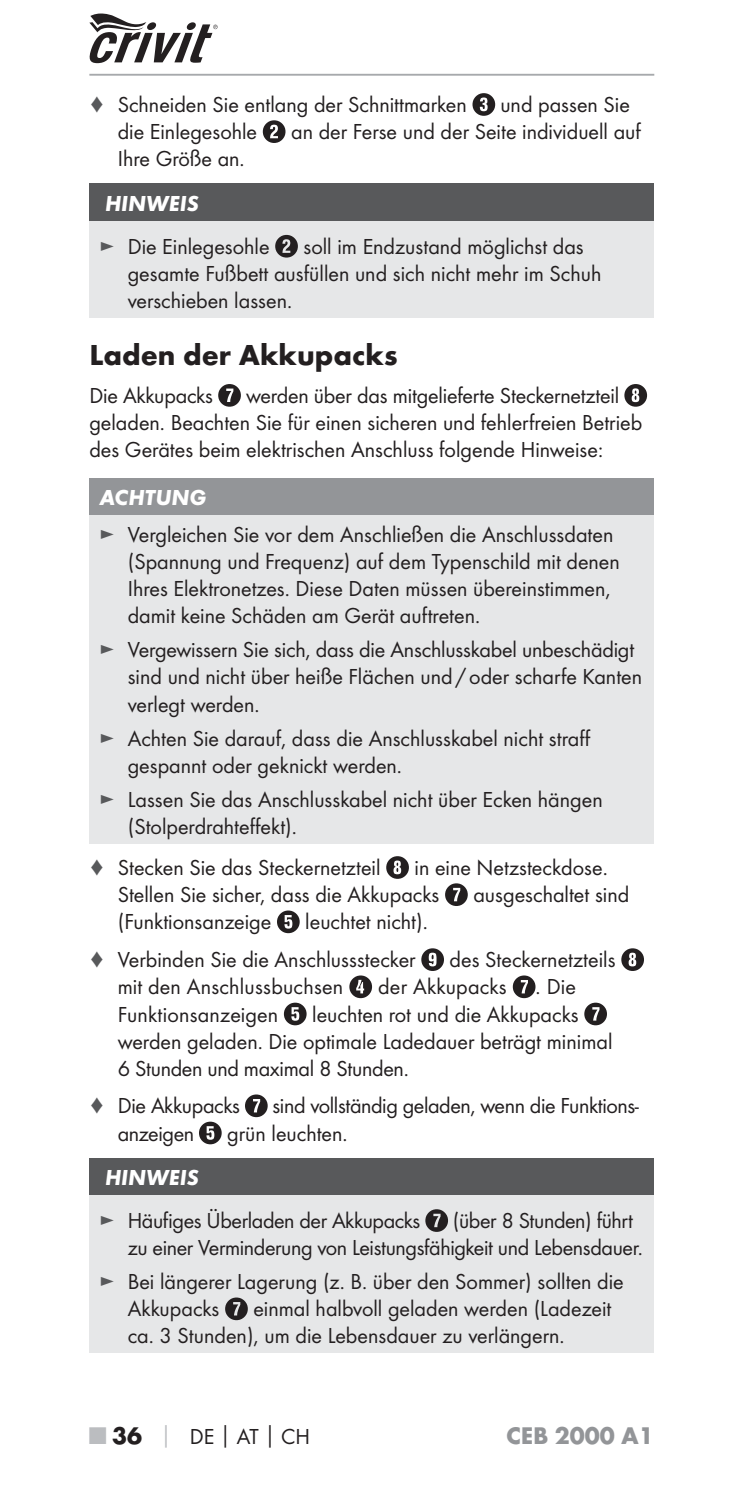
<style>
.page{position:relative;width:743px;height:1489px;background:#fff}
.page>*{position:absolute;margin:0;border:0;box-sizing:border-box;transform-origin:0 0}
.t1{font:700 30px "Futura";color:#231f20}
.t2{font:700 25px "Futura";color:#939598}
.t3{font:22.5px/27px "Futura Boo";color:#231f20}
.t4{font:22.5px/27px "Futura Boo";letter-spacing:-.02em;color:#231f20}
.t5{font:italic 700 22.5px "Futura";color:#fff}
.s1{color:#58595b}
.s2{font-family:"Futura";font-weight:700;font-size:25px;color:#bbbdc0}
.s3{font-family:"Futura";font-weight:700;font-size:25px}
.s4{font-family:"Futura";font-weight:700;color:#bbbdc0}
.s5{font-family:"Futura";font-weight:700}
</style>
<div class="page">
<hr style="left:89px;top:74px;width:565px;height:2px;background:#a7a9ac">
<svg style="left:89px;top:14px;width:129px;height:49px"></svg>
<svg style="left:472px;top:93px;width:23px;height:23px"></svg>
<svg style="left:263px;top:120px;width:22px;height:23px"></svg>
<div style="left:89px;top:183px;width:565px;height:38px;background:#58595b"></div>
<div style="left:89px;top:221px;width:565px;height:97px;background:#e6e7e8"></div>
<svg style="left:275px;top:235px;width:23px;height:22px"></svg>
<svg style="left:218px;top:384px;width:23px;height:22px"></svg>
<svg style="left:624px;top:384px;width:23px;height:22px"></svg>
<div style="left:89px;top:477px;width:564px;height:38px;background:#939598"></div>
<div style="left:89px;top:515px;width:564px;height:328px;background:#e6e7e8"></div>
<svg style="left:386px;top:856px;width:23px;height:22px"></svg>
<svg style="left:445px;top:883px;width:23px;height:22px"></svg>
<svg style="left:277px;top:910px;width:23px;height:23px"></svg>
<svg style="left:421px;top:948px;width:23px;height:22px"></svg>
<svg style="left:621px;top:948px;width:23px;height:22px"></svg>
<svg style="left:349px;top:975px;width:23px;height:23px"></svg>
<svg style="left:513px;top:975px;width:22px;height:23px"></svg>
<svg style="left:284px;top:1002px;width:23px;height:23px"></svg>
<svg style="left:584px;top:1002px;width:23px;height:23px"></svg>
<svg style="left:245px;top:1094px;width:23px;height:23px"></svg>
<svg style="left:199px;top:1121px;width:23px;height:23px"></svg>
<div style="left:89px;top:1157px;width:565px;height:38px;background:#58595b"></div>
<div style="left:89px;top:1195px;width:565px;height:158px;background:#e6e7e8"></div>
<svg style="left:425px;top:1209px;width:23px;height:22px"></svg>
<svg style="left:225px;top:1297px;width:23px;height:22px"></svg>
<p class="t3" style="left:89px;top:92px;width:379px"><span class="s1">♦</span> Schneiden Sie entlang der Schnittmarken</p>
<p class="t3" style="left:500px;top:92px;width:131px">und passen Sie</p>
<p class="t3" style="left:118px;top:119px;width:141px">die Einlegesohle</p>
<p class="t3" style="left:291px;top:119px;width:351px">an der Ferse und der Seite individuell auf</p>
<p class="t3" style="left:118px;top:146px;width:128px">Ihre Größe an.</p>
<p class="t5" style="left:105px;top:196px;width:95px">HINWEIS</p>
<p class="t3" style="left:99px;top:234px;width:172px"><span class="s1">►</span> Die Einlegesohle</p>
<p class="t3" style="left:128px;top:234px;width:475px;text-indent:176px">soll im Endzustand möglichst das gesamte Fußbett ausfüllen und sich nicht mehr im Schuh verschieben lassen.</p>
<h1 class="t1" style="left:89px;top:343px;width:310px">Laden der Akkupacks</h1>
<p class="t3" style="left:89px;top:383px;width:125px">Die Akkupacks</p>
<p class="t3" style="left:89px;top:383px;width:554px;text-indent:157px">werden über das mitgelieferte Steckernetzteil geladen. Beachten Sie für einen sicheren und fehlerfreien Betrieb des Gerätes beim elektrischen Anschluss folgende Hinweise:</p>
<p class="t5" style="left:99px;top:490px;width:109px">ACHTUNG</p>
<p class="t3" style="left:128px;top:522px;width:494px;text-indent:-28px"><span class="s1">►</span> Vergleichen Sie vor dem Anschließen die Anschlussdaten (Spannung und Frequenz) auf dem Typenschild mit denen Ihres Elektronetzes. Diese Daten müssen übereinstimmen, damit keine Schäden am Gerät auftreten.</p>
<p class="t3" style="left:128px;top:637px;width:516px;text-indent:-28px"><span class="s1">►</span> Vergewissern Sie sich, dass die Anschlusskabel unbeschädigt sind und nicht über heiße Flächen und / oder scharfe Kanten verlegt werden.</p>
<p class="t3" style="left:128px;top:725px;width:464px;text-indent:-28px"><span class="s1">►</span> Achten Sie darauf, dass die Anschlusskabel nicht straff gespannt oder geknickt werden.</p>
<p class="t3" style="left:128px;top:786px;width:476px;text-indent:-28px"><span class="s1">►</span> Lassen Sie das Anschlusskabel nicht über Ecken hängen (Stolperdrahteffekt).</p>
<p class="t3" style="left:89px;top:855px;width:293px"><span class="s1">♦</span> Stecken Sie das Steckernetzteil</p>
<p class="t3" style="left:118px;top:855px;width:491px;text-indent:297px">in eine Netzsteckdose.<br>Stellen Sie sicher, dass die Akkupacks</p>
<p class="t3" style="left:473px;top:882px;width:157px">ausgeschaltet sind</p>
<p class="t3" style="left:89px;top:904px;width:340px;line-height:37.8px;text-indent:216px">leuchtet nicht). <span class="s1">♦</span> Verbinden Sie die Anschlussstecker</p>
<p class="t3" style="left:118px;top:909px;width:155px">(Funktionsanzeige</p>
<p class="t3" style="left:450px;top:947px;width:167px">des Steckernetzteils</p>
<p class="t3" style="left:118px;top:974px;width:227px">mit den Anschlussbuchsen</p>
<p class="t3" style="left:378px;top:974px;width:130px">der Akkupacks</p>
<p class="t3" style="left:535px;top:974px;width:42px">. Die</p>
<p class="t3" style="left:118px;top:1001px;width:162px">Funktionsanzeigen</p>
<p class="t3" style="left:118px;top:1001px;width:496px;text-indent:194px">leuchten rot und die Akkupacks werden geladen. Die optimale Ladedauer beträgt minimal<br>6 Stunden und maximal 8 Stunden.</p>
<p class="t3" style="left:89px;top:1093px;width:152px"><span class="s1">♦</span> Die Akkupacks</p>
<p class="t4" style="left:272px;top:1093px;width:368px">sind vollständig geladen, wenn die Funktions-</p>
<p class="t4" style="left:118px;top:1120px;width:78px">anzeigen</p>
<p class="t3" style="left:227px;top:1120px;width:122px">grün leuchten.</p>
<p class="t5" style="left:105px;top:1170px;width:95px">HINWEIS</p>
<p class="t4" style="left:99px;top:1208px;width:323px"><span class="s1">►</span> Häufiges Überladen der Akkupacks</p>
<p class="t4" style="left:128px;top:1208px;width:517px;text-indent:325px">(über 8 Stunden) führt zu einer Verminderung von Leistungsfähigkeit und Lebensdauer.</p>
<p class="t3" style="left:128px;top:1269px;width:497px;text-indent:-28px"><span class="s1">►</span> Bei längerer Lagerung (z. B. über den Sommer) sollten die<br>Akkupacks</p>
<p class="t3" style="left:128px;top:1296px;width:485px;text-indent:126px">einmal halbvoll geladen werden (Ladezeit ca. 3 Stunden), um die Lebensdauer zu verlängern.</p>
<p class="t3" style="left:89px;top:1424px;width:222px"><span class="s2">■</span> <span class="s3">36</span> <span class="s4">│</span> DE<span class="s5">│</span>AT<span class="s5">│</span>CH</p>
<p class="t2" style="left:506px;top:1425px;width:149px">CEB 2000 A1</p>
</div>
